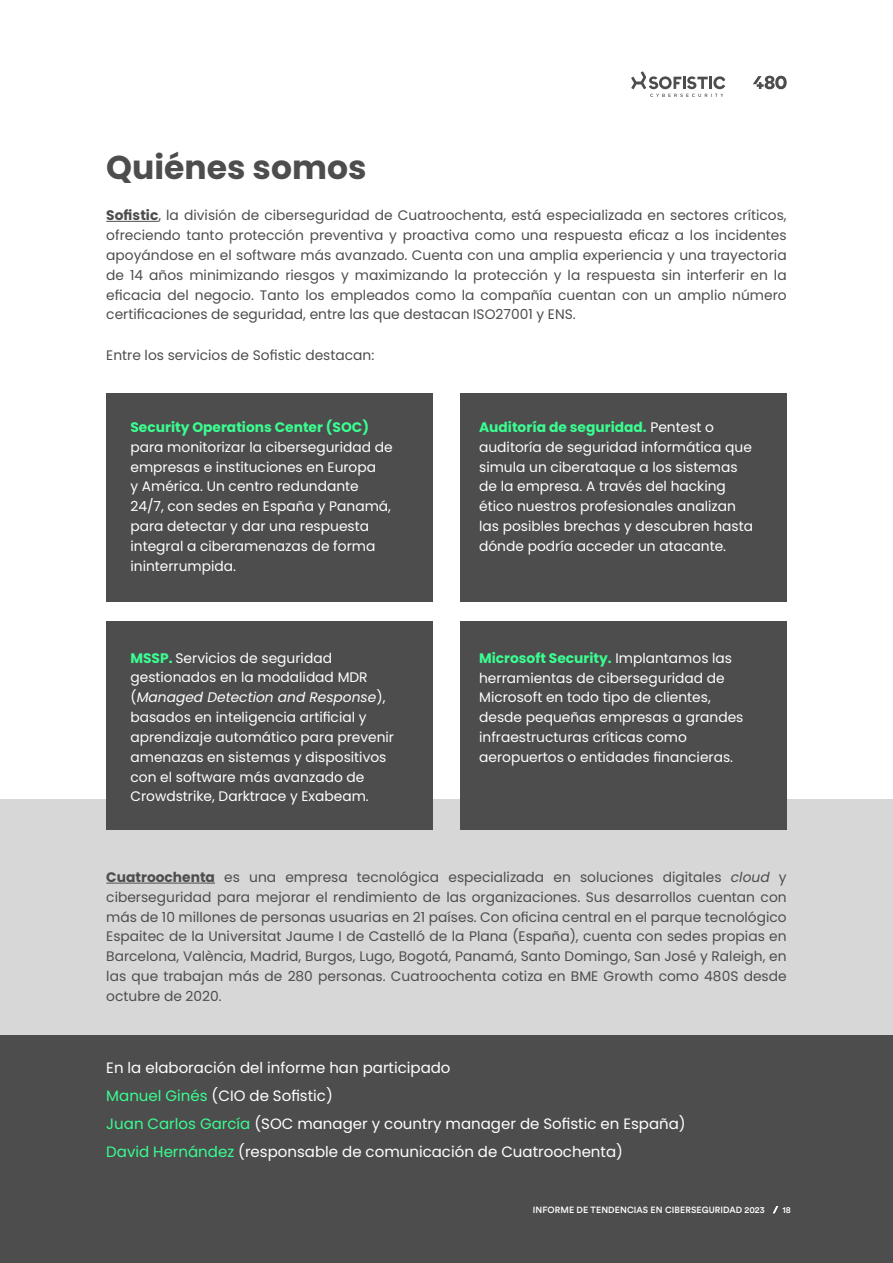
<style>
.page{position:relative;width:893px;height:1263px;background:#fff}
.page>*{position:absolute;margin:0;border:0;box-sizing:border-box;transform-origin:0 0}
.t1{font:700 33px "Poppins";color:#4d4d4d}
.t2{font:15px/28.3px "Poppins";color:#fff}
.t3{font:13.8px/19.8px "Poppins";color:#4d4d4d;text-align:justify}
.t4{font:13.8px/19.8px "Poppins";color:#fff}
.t5{font:700 13.8px "Poppins";color:#39fe90}
.t6{font:500 9px "Circular Std";letter-spacing:.01em;color:#fff}
.s1{font-weight:700}
.s2{font-weight:700;color:#39fe90}
.s3{font-style:italic}
.s4{color:#39fe90}
</style>
<div class="page">
<div style="left:0;top:799px;width:893px;height:464px;background:#4d4d4d"></div>
<div style="left:0;top:799px;width:893px;height:236px;background:#d7d7d7"></div>
<svg style="left:753px;top:76px;width:34px;height:13px"></svg>
<svg style="left:631px;top:71px;width:94px;height:26px"></svg>
<hr style="left:106px;top:221px;width:52px;height:1px;background:#4d4d4d">
<hr style="left:106px;top:883px;width:109px;height:1px;background:#4d4d4d">
<div style="left:106px;top:393px;width:327px;height:209px;background:#4d4d4d"></div>
<div style="left:106px;top:622px;width:327px;height:208px;background:#4d4d4d"></div>
<div style="left:460px;top:393px;width:327px;height:209px;background:#4d4d4d"></div>
<div style="left:460px;top:622px;width:327px;height:208px;background:#4d4d4d"></div>
<h1 class="t1" style="left:106px;top:149px;width:262px">Quiénes somos</h1>
<p class="t3" style="left:106px;top:206px;width:682px"><span class="s1">Sofistic</span>, la división de ciberseguridad de Cuatroochenta, está especializada en sectores críticos, ofreciendo tanto protección preventiva y proactiva como una respuesta eficaz a los incidentes apoyándose en el software más avanzado. Cuenta con una amplia experiencia y una trayectoria de 14 años minimizando riesgos y maximizando la protección y la respuesta sin interferir en la eficacia del negocio. Tanto los empleados como la compañía cuentan con un amplio número certificaciones de seguridad, entre las que destacan ISO27001 y ENS.</p>
<p class="t3" style="left:106px;top:346px;width:269px">Entre los servicios de Sofistic destacan:</p>
<p class="t5" style="left:130px;top:419px;width:240px">Security Operations Center (SOC)</p>
<p class="t4" style="left:130px;top:437px;width:264px">para monitorizar la ciberseguridad de empresas e instituciones en Europa<br>y América. Un centro redundante<br>24/7, con sedes en España y Panamá, para detectar y dar una respuesta integral a ciberamenazas de forma ininterrumpida.</p>
<p class="t4" style="left:130px;top:648px;width:265px"><span class="s2">MSSP.</span> Servicios de seguridad gestionados en la modalidad MDR (<span class="s3">Managed Detection and Response</span>), basados en inteligencia artificial y aprendizaje automático para prevenir amenazas en sistemas y dispositivos con el software más avanzado de Crowdstrike, Darktrace y Exabeam.</p>
<p class="t4" style="left:479px;top:417px;width:276px"><span class="s2">Auditoría de seguridad.</span> Pentest o auditoría de seguridad informática que simula un ciberataque a los sistemas de la empresa. A través del hacking ético nuestros profesionales analizan las posibles brechas y descubren hasta dónde podría acceder un atacante.</p>
<p class="t4" style="left:479px;top:648px;width:266px"><span class="s2">Microsoft Security.</span> Implantamos las herramientas de ciberseguridad de Microsoft en todo tipo de clientes, desde pequeñas empresas a grandes infraestructuras críticas como aeropuertos o entidades financieras.</p>
<p class="t3" style="left:106px;top:867px;width:682px"><span class="s1">Cuatroochenta</span> es una empresa tecnológica especializada en soluciones digitales <span class="s3">cloud</span> y ciberseguridad para mejorar el rendimiento de las organizaciones. Sus desarrollos cuentan con más de 10 millones de personas usuarias en 21 países. Con oficina central en el parque tecnológico Espaitec de la Universitat Jaume I de Castelló de la Plana (España), cuenta con sedes propias en Barcelona, València, Madrid, Burgos, Lugo, Bogotá, Panamá, Santo Domingo, San José y Raleigh, en las que trabajan más de 280 personas. Cuatroochenta cotiza en BME Growth como 480S desde octubre de 2020.</p>
<p class="t2" style="left:106px;top:1053px;width:581px">En la elaboración del informe han participado<br><span class="s4">Manuel Ginés</span> (CIO de Sofistic)<br><span class="s4">Juan Carlos García</span> (SOC manager y country manager de Sofistic en España)<br><span class="s4">David Hernández</span> (responsable de comunicación de Cuatroochenta)</p>
<p class="t6" style="left:533px;top:1204px;width:260px">INFORME DE TENDENCIAS EN CIBERSEGURIDAD 2023 / 18</p>
</div>
